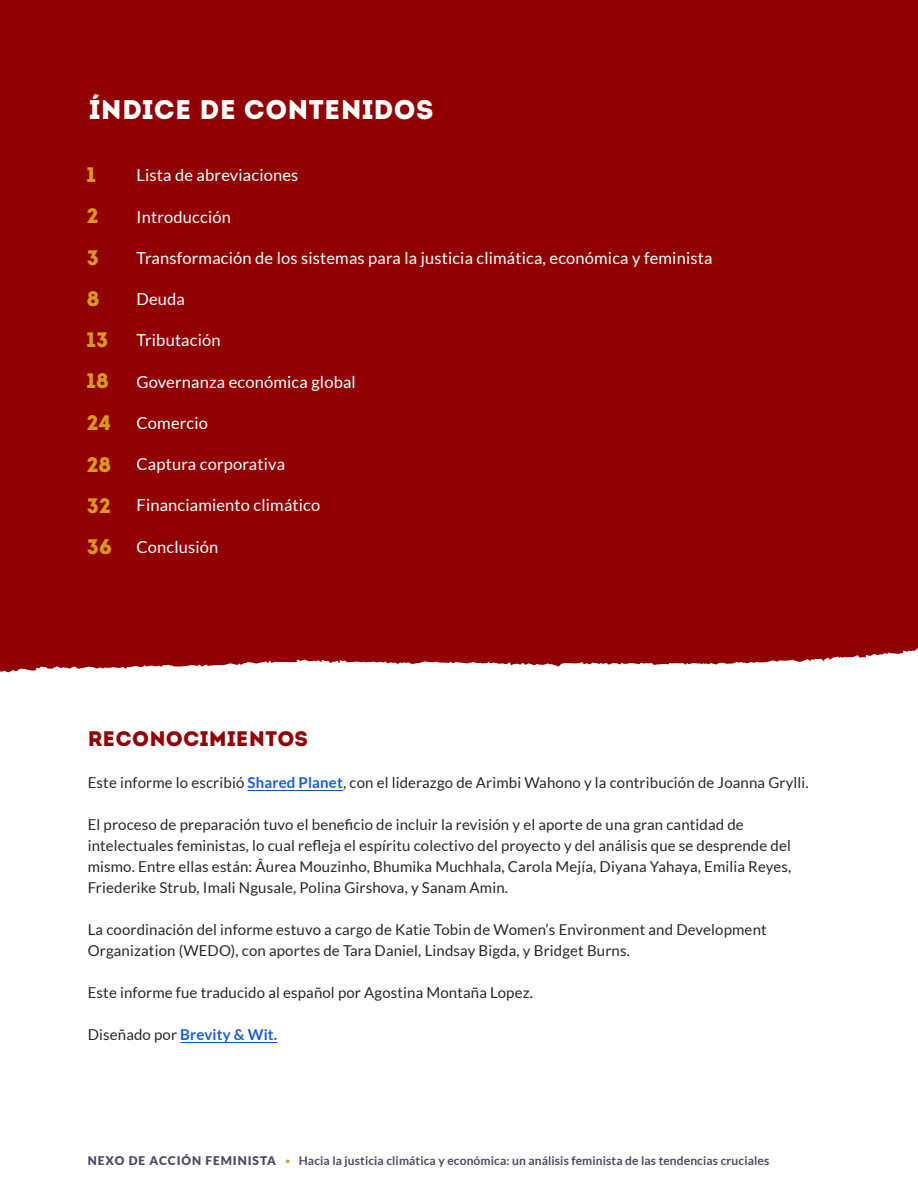
<style>
.page{position:relative;width:918px;height:1188px;background:#fff}
.page>*{position:absolute;margin:0;border:0;box-sizing:border-box;transform-origin:0 0}
.t1{font:27px "Intro";letter-spacing:.01em;color:#fff}
.Body_Copy{font:21px/42px "Intro";letter-spacing:.01em;color:#d79720}
.Body_Copy-2{font:21px "Intro";letter-spacing:.01em;color:#910003}
.Body_Copy-3{font:16.5px "Lato";letter-spacing:.01em;color:#fff}
.Body_Copy-4{font:15px/21px "Lato";letter-spacing:.01em;color:#292829}
.Body_Copy-5{font:700 15px "Lato";letter-spacing:.01em;color:#1d5ecf}
.t2{font:700 12px "Lato";letter-spacing:.01em;color:#4a4c60}
.s1{font-weight:700;color:#1d5ecf}
.s2{font-weight:400;color:#292829}
.s3{font-weight:900}
.s4{font-weight:300;color:#d79720}
</style>
<div class="page">
<div style="left:0;top:0;width:918px;height:628px;background:#910003"></div>
<svg style="left:0;top:628px;width:918px;height:45px;fill:#910003"></svg>
<hr style="left:248px;top:790px;width:95px;height:1px;background:#15c">
<hr style="left:180px;top:1042px;width:97px;height:1px;background:#15c">
<h2 class="t1" style="left:89px;top:93px;width:346px">ÍNDICE DE CONTENIDOS</h2>
<p class="Body_Copy" style="left:87px;top:154px;width:10px">1</p>
<p class="Body_Copy" style="left:87px;top:195px;width:13px">2</p>
<p class="Body_Copy" style="left:87px;top:236px;width:13px">3</p>
<p class="Body_Copy" style="left:87px;top:277px;width:14px">8</p>
<p class="Body_Copy" style="left:87px;top:319px;width:23px">13</p>
<p class="Body_Copy" style="left:87px;top:360px;width:25px">18<br>24</p>
<p class="Body_Copy" style="left:87px;top:443px;width:26px">28</p>
<p class="Body_Copy" style="left:87px;top:484px;width:25px">32</p>
<p class="Body_Copy" style="left:87px;top:526px;width:27px">36</p>
<p class="Body_Copy-3" style="left:136px;top:166px;width:163px">Lista de abreviaciones</p>
<p class="Body_Copy-3" style="left:136px;top:208px;width:96px">Introducción</p>
<p class="Body_Copy-3" style="left:136px;top:249px;width:577px">Transformación de los sistemas para la justicia climática, económica y feminista</p>
<p class="Body_Copy-3" style="left:136px;top:290px;width:50px">Deuda</p>
<p class="Body_Copy-3" style="left:136px;top:331px;width:86px">Tributación</p>
<p class="Body_Copy-3" style="left:136px;top:373px;width:221px">Governanza económica global</p>
<p class="Body_Copy-3" style="left:136px;top:414px;width:73px">Comercio</p>
<p class="Body_Copy-3" style="left:136px;top:455px;width:150px">Captura corporativa</p>
<p class="Body_Copy-3" style="left:136px;top:496px;width:185px">Financiamiento climático</p>
<p class="Body_Copy-3" style="left:136px;top:538px;width:83px">Conclusión</p>
<p class="Body_Copy-2" style="left:88px;top:726px;width:222px">RECONOCIMIENTOS</p>
<p class="Body_Copy-4" style="left:88px;top:771px;width:723px">Este informe lo escribió <span class="s1">Shared Planet</span>, con el liderazgo de Arimbi Wahono y la contribución de Joanna Grylli.</p>
<p class="Body_Copy-4" style="left:88px;top:813px;width:705px">El proceso de preparación tuvo el beneficio de incluir la revisión y el aporte de una gran cantidad de intelectuales feministas, lo cual refleja el espíritu colectivo del proyecto y del análisis que se desprende del mismo. Entre ellas están: Âurea Mouzinho, Bhumika Muchhala, Carola Mejía, Diyana Yahaya, Emilia Reyes, Friederike Strub, Imali Ngusale, Polina Girshova, y Sanam Amin.</p>
<p class="Body_Copy-4" style="left:88px;top:918px;width:681px">La coordinación del informe estuvo a cargo de Katie Tobin de Women’s Environment and Development<br>Organization (WEDO), con aportes de Tara Daniel, Lindsay Bigda, y Bridget Burns.</p>
<p class="Body_Copy-4" style="left:88px;top:981px;width:447px">Este informe fue traducido al español por Agostina Montaña Lopez.</p>
<p class="Body_Copy-5" style="left:88px;top:1025px;width:191px"><span class="s2">Diseñado por</span> Brevity &amp; Wit.</p>
<p class="t2" style="left:88px;top:1154px;width:683px"><span class="s3">NEXO DE ACCIÓN FEMINISTA</span> <span class="s4">•</span> Hacia la justicia climática y económica: un análisis feminista de las tendencias cruciales</p>
</div>
